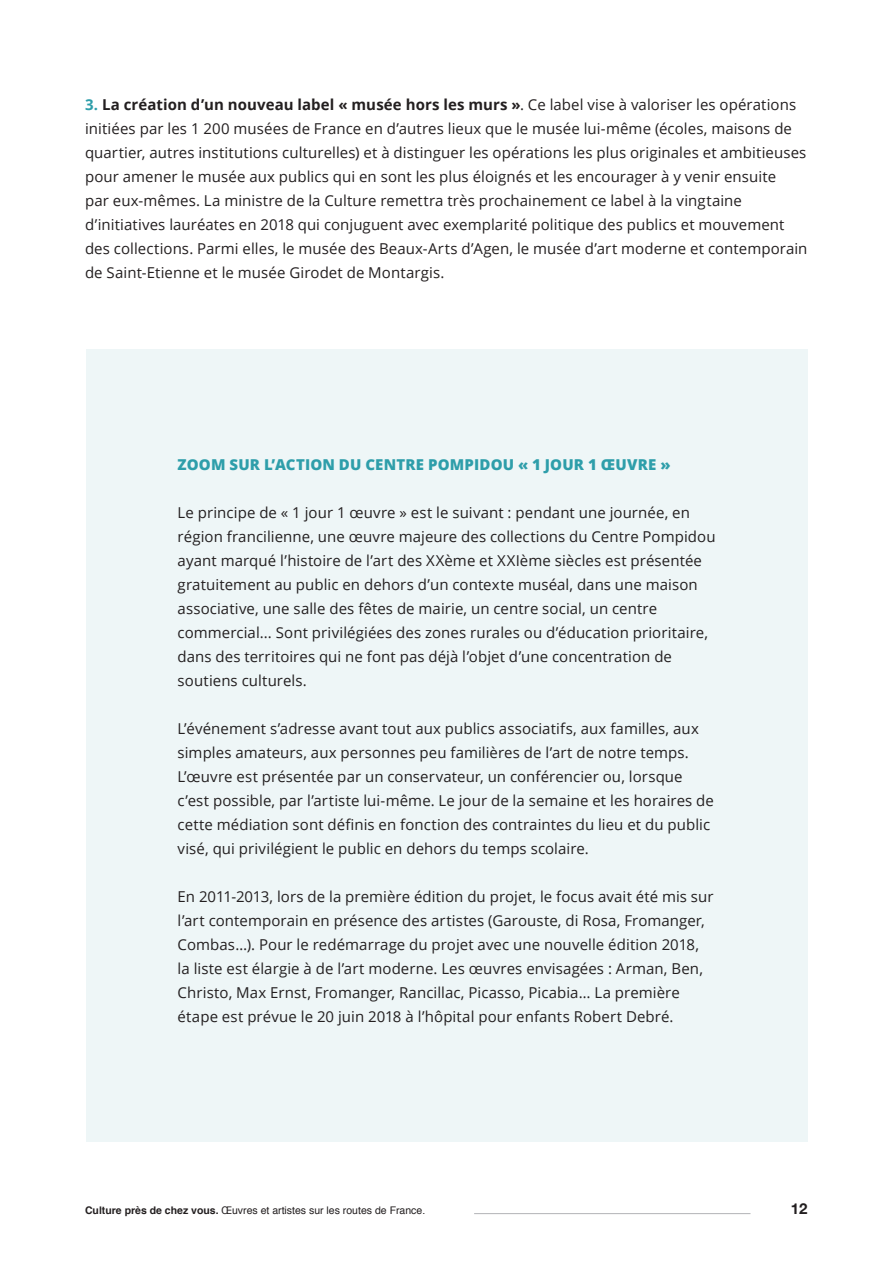
<style>
.page{position:relative;width:893px;height:1263px;background:#fff}
.page>*{position:absolute;margin:0;border:0;box-sizing:border-box;transform-origin:0 0}
.Body{font:15px/24px "Open Sans";letter-spacing:.005em;color:#231f20}
.Body-2{font:800 15px "Open Sans";letter-spacing:.01em;color:#2e9eaa}
.t1{font:700 15px "Helvetica Neue";color:#231f20}
.t2{font:10.5px "Helvetica";color:#231f20}
.s1{font-weight:700;color:#2e9eaa}
.s2{font-weight:700}
</style>
<div class="page">
<hr style="left:474px;top:1213px;width:276px;height:1px;background:#b2b3b7">
<div style="left:87px;top:350px;width:721px;height:792px;background:#eef6f7"></div>
<p class="Body" style="left:85px;top:92px;width:724px"><span class="s1">3.</span> <span class="s2">La création d’un nouveau label « musée hors les murs »</span>. Ce label vise à valoriser les opérations initiées par les 1 200 musées de France en d’autres lieux que le musée lui-même (écoles, maisons de quartier, autres institutions culturelles) et à distinguer les opérations les plus originales et ambitieuses pour amener le musée aux publics qui en sont les plus éloignés et les encourager à y venir ensuite<br>par eux-mêmes. La ministre de la Culture remettra très prochainement ce label à la vingtaine d’initiatives lauréates en 2018 qui conjuguent avec exemplarité politique des publics et mouvement des collections. Parmi elles, le musée des Beaux-Arts d’Agen, le musée d’art moderne et contemporain de Saint-Etienne et le musée Girodet de Montargis.</p>
<p class="Body-2" style="left:178px;top:453px;width:494px">ZOOM SUR L’ACTION DU CENTRE POMPIDOU « 1 JOUR 1 ŒUVRE »</p>
<p class="Body" style="left:178px;top:500px;width:539px">Le principe de « 1 jour 1 œuvre » est le suivant : pendant une journée, en région francilienne, une œuvre majeure des collections du Centre Pompidou ayant marqué l’histoire de l’art des XXème et XXIème siècles est présentée gratuitement au public en dehors d’un contexte muséal, dans une maison associative, une salle des fêtes de mairie, un centre social, un centre commercial... Sont privilégiées des zones rurales ou d’éducation prioritaire, dans des territoires qui ne font pas déjà l’objet d’une concentration de soutiens culturels.</p>
<p class="Body" style="left:178px;top:716px;width:538px">L’événement s’adresse avant tout aux publics associatifs, aux familles, aux simples amateurs, aux personnes peu familières de l’art de notre temps.<br>L’œuvre est présentée par un conservateur, un conférencier ou, lorsque c’est possible, par l’artiste lui-même. Le jour de la semaine et les horaires de cette médiation sont définis en fonction des contraintes du lieu et du public visé, qui privilégient le public en dehors du temps scolaire.</p>
<p class="Body" style="left:178px;top:884px;width:537px">En 2011-2013, lors de la première édition du projet, le focus avait été mis sur l’art contemporain en présence des artistes (Garouste, di Rosa, Fromanger, Combas…). Pour le redémarrage du projet avec une nouvelle édition 2018, la liste est élargie à de l’art moderne. Les œuvres envisagées : Arman, Ben, Christo, Max Ernst, Fromanger, Rancillac, Picasso, Picabia… La première étape est prévue le 20 juin 2018 à l’hôpital pour enfants Robert Debré.</p>
<p class="t2" style="left:85px;top:1202px;width:342px"><span class="s2">Culture près de chez vous.</span> Œuvres et artistes sur les routes de France.</p>
<p class="t1" style="left:791px;top:1197px;width:18px">12</p>
</div>
